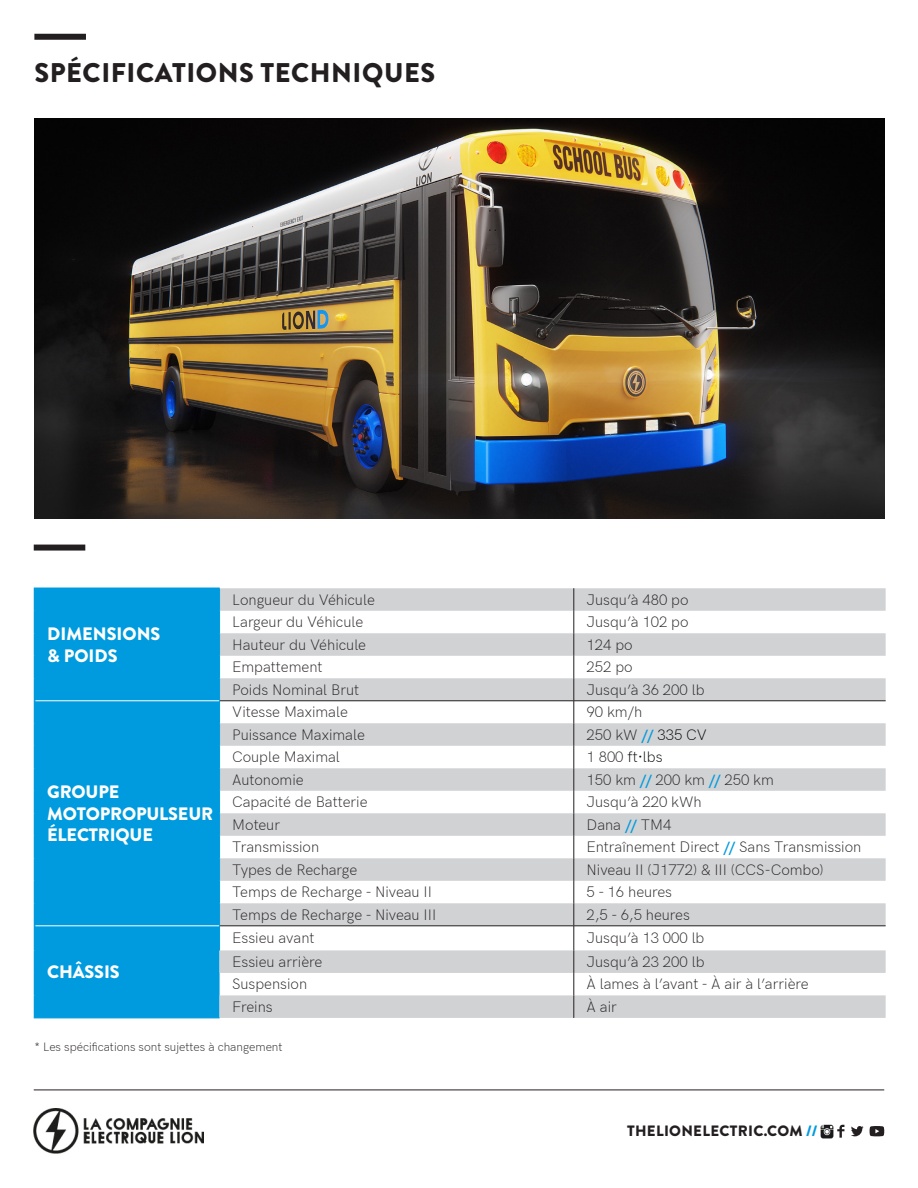
<style>
.page{position:relative;width:918px;height:1188px;background:#fff}
.page>*{position:absolute;margin:0;border:0;box-sizing:border-box;transform-origin:0 0}
.t1{font:900 27px "Brandon Grotesque";letter-spacing:.02em;color:#231f20}
.t2{font:900 18px/21.6px "Brandon Grotesque";letter-spacing:-.01em;color:#fff}
.t3{font:300 15px "HK Grotesk";color:#231f20}
.t4{font:900 15px "Brandon Grotesque";letter-spacing:.02em;color:#231f20}
.t5{font:300 15px "HK Grotesk";color:#000}
.t6{font:300 12px "HK Grotesk";color:#231f20}
.s1{font-weight:600;color:#009bde}
.s2{color:#000}
.s3{color:#231f20}
.s4{color:#009bde}
</style>
<div class="page">
<hr style="left:34px;top:1090px;width:850px;height:1px;background:#231f20">
<img style="left:34px;top:1108px;width:170px;height:45px">
<svg style="left:870px;top:1126px;width:14px;height:10px"></svg>
<svg style="left:837px;top:1125px;width:7px;height:13px"></svg>
<svg style="left:851px;top:1126px;width:13px;height:10px"></svg>
<img style="left:820px;top:1124px;width:14px;height:15px">
<div style="left:35px;top:589px;width:185px;height:429px;background:#009bde"></div>
<svg style="left:220px;top:588px;width:666px;height:430px;fill:#d4d5d7"></svg>
<svg style="left:574px;top:588px;width:1px;height:430px"></svg>
<hr style="left:220px;top:701px;width:354px;height:1px;background:#231f20">
<hr style="left:574px;top:701px;width:312px;height:1px;background:#231f20">
<hr style="left:220px;top:926px;width:354px;height:1px;background:#231f20">
<hr style="left:574px;top:926px;width:312px;height:1px;background:#231f20">
<hr style="left:35px;top:701px;width:184px;height:1px;background:#fff">
<hr style="left:35px;top:926px;width:184px;height:1px;background:#fff">
<hr style="left:34px;top:588px;width:186px;height:1px;background:#009bde">
<svg style="left:34px;top:589px;width:1px;height:429px"></svg>
<svg style="left:219px;top:589px;width:1px;height:361px"></svg>
<hr style="left:34px;top:1018px;width:186px;height:1px;background:#009bde">
<div style="left:34px;top:34px;width:52px;height:6px;background:#231f20"></div>
<img style="left:34px;top:118px;width:850px;height:400px">
<div style="left:34px;top:545px;width:51px;height:6px;background:#231f20"></div>
<p class="t1" style="left:35px;top:53px;width:402px">SPÉCIFICATIONS TECHNIQUES</p>
<p class="t2" style="left:47px;top:623px;width:115px">DIMENSIONS</p>
<p class="t2" style="left:47px;top:645px;width:72px">&amp; POIDS</p>
<p class="t2" style="left:47px;top:781px;width:74px">GROUPE</p>
<p class="t2" style="left:47px;top:803px;width:167px">MOTOPROPULSEUR<br>ÉLECTRIQUE</p>
<p class="t3" style="left:232px;top:588px;width:144px">Longueur du Véhicule</p>
<p class="t3" style="left:587px;top:588px;width:103px">Jusqu’à 480 po</p>
<p class="t3" style="left:232px;top:611px;width:133px">Largeur du Véhicule</p>
<p class="t3" style="left:587px;top:611px;width:104px">Jusqu’à 102 po</p>
<p class="t3" style="left:232px;top:633px;width:135px">Hauteur du Véhicule</p>
<p class="t3" style="left:587px;top:633px;width:48px">124 po</p>
<p class="t3" style="left:232px;top:656px;width:92px">Empattement</p>
<p class="t3" style="left:587px;top:656px;width:48px">252 po</p>
<p class="t3" style="left:232px;top:678px;width:128px">Poids Nominal Brut</p>
<p class="t3" style="left:587px;top:678px;width:119px">Jusqu’à 36 200 lb</p>
<p class="t3" style="left:232px;top:701px;width:117px">Vitesse Maximale</p>
<p class="t3" style="left:587px;top:701px;width:57px">90 km/h</p>
<p class="t3" style="left:232px;top:723px;width:134px">Puissance Maximale</p>
<p class="t3" style="left:587px;top:723px;width:122px">250 kW <span class="s1">//</span> <span class="s2">335 CV</span></p>
<p class="t3" style="left:232px;top:746px;width:109px">Couple Maximal</p>
<p class="t5" style="left:587px;top:746px;width:78px"><span class="s3">1 800</span> ft·lbs</p>
<p class="t3" style="left:232px;top:768px;width:73px">Autonomie</p>
<p class="t3" style="left:587px;top:768px;width:189px">150 km <span class="s1">//</span> 200 km <span class="s1">//</span> 250 km</p>
<p class="t3" style="left:232px;top:791px;width:137px">Capacité de Batterie</p>
<p class="t3" style="left:587px;top:791px;width:117px">Jusqu’à 220 kWh</p>
<p class="t3" style="left:232px;top:813px;width:49px">Moteur</p>
<p class="t3" style="left:587px;top:813px;width:86px">Dana <span class="s1">//</span> TM4</p>
<p class="t3" style="left:232px;top:836px;width:88px">Transmission</p>
<p class="t3" style="left:587px;top:836px;width:276px">Entraînement Direct <span class="s1">//</span> Sans Transmission</p>
<p class="t3" style="left:232px;top:858px;width:127px">Types de Recharge</p>
<p class="t3" style="left:587px;top:858px;width:239px">Niveau II (J1772) &amp; III (CCS-Combo)</p>
<p class="t3" style="left:232px;top:881px;width:201px">Temps de Recharge - Niveau II</p>
<p class="t3" style="left:587px;top:881px;width:87px">5 - 16 heures</p>
<p class="t3" style="left:232px;top:903px;width:205px">Temps de Recharge - Niveau III</p>
<p class="t3" style="left:587px;top:903px;width:105px">2,5 - 6,5 heures</p>
<p class="t3" style="left:232px;top:927px;width:84px">Essieu avant</p>
<p class="t3" style="left:587px;top:927px;width:119px">Jusqu’à 13 000 lb</p>
<p class="t3" style="left:232px;top:950px;width:92px">Essieu arrière</p>
<p class="t3" style="left:587px;top:950px;width:119px">Jusqu’à 23 200 lb</p>
<p class="t3" style="left:232px;top:973px;width:76px">Suspension</p>
<p class="t3" style="left:587px;top:973px;width:224px">À lames à l’avant - À air à l’arrière</p>
<p class="t3" style="left:232px;top:995px;width:42px">Freins</p>
<p class="t3" style="left:587px;top:995px;width:32px">À air</p>
<p class="t6" style="left:34px;top:1038px;width:250px">* Les spécifications sont sujettes à changement</p>
<p class="t2" style="left:47px;top:961px;width:74px">CHÂSSIS</p>
<p class="t4" style="left:627px;top:1120px;width:192px">THELIONELECTRIC.COM <span class="s4">//</span></p>
</div>
